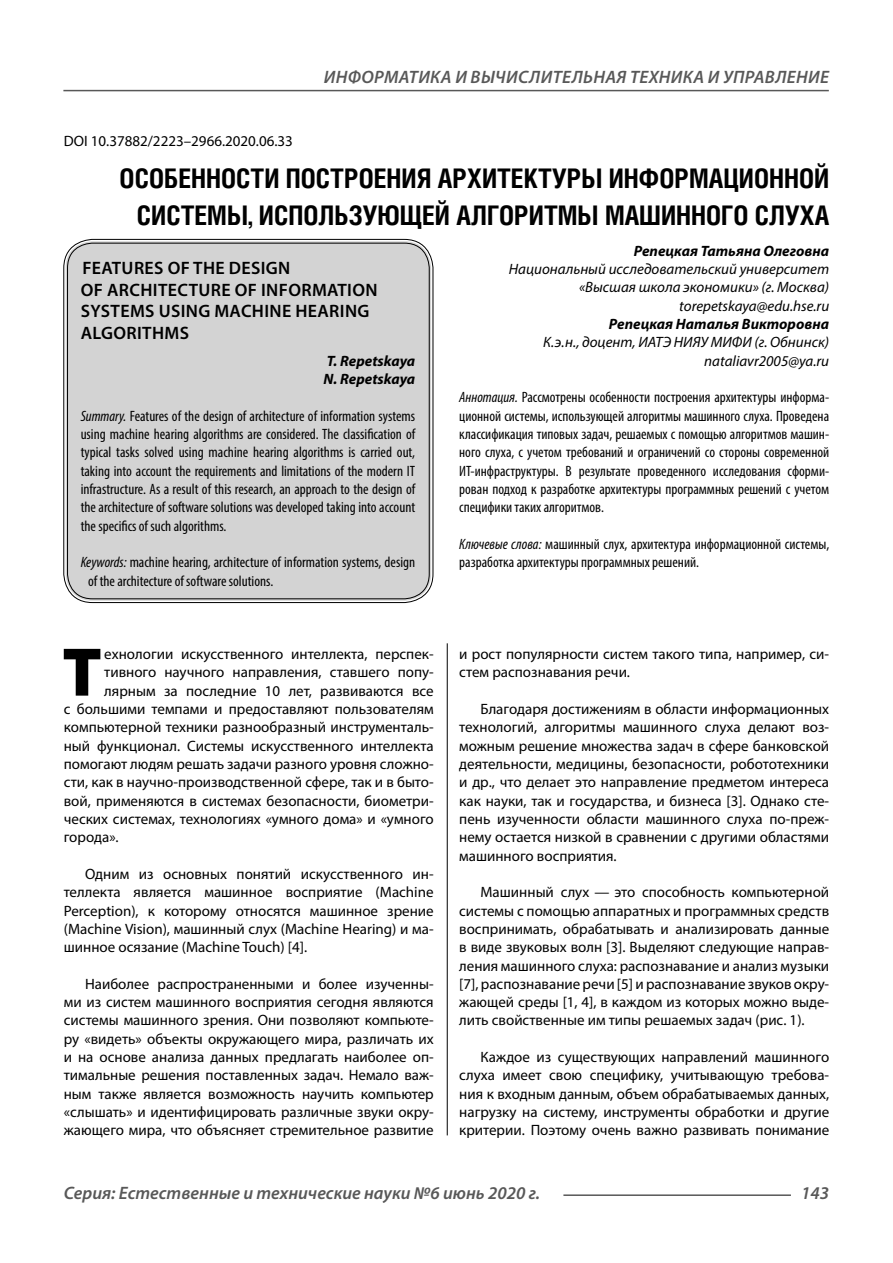
<style>
.page{position:relative;width:893px;height:1263px;background:#fff}
.page>*{position:absolute;margin:0;border:0;box-sizing:border-box;transform-origin:0 0}
.t1{font:900 69.3px "Myriad Pro";color:#000}
.t2{font:700 27px/37.5px "Helios Cond C";color:#000;text-align:right}
.t3{font:600 18px/21.6px "Myriad Pro";letter-spacing:.02em;color:#000}
.t4{font:italic 600 18px "Myriad Pro";color:#585858}
.t5{font:italic 600 18px "Myriad Pro";letter-spacing:.02em;color:#585858}
.t6{font:15px/18.3px "Myriad Pro";color:#000;text-align:justify}
.t7{font:condensed 15px/18.3px "Myriad Pro";color:#000;text-align:justify}
.t8{font:italic 15px/18.3px "Myriad Pro";color:#000;text-align:right}
.t9{font:italic 700 15px/18.3px "Myriad Pro";color:#000}
.s1{font-weight:700}
.s2{font-style:italic}
</style>
<div class="page">
<hr style="left:447px;top:641px;width:1px;height:494px;background:#000">
<div style="left:66px;top:241px;width:365px;height:360px;background:#d3d3d3;border-radius:27px"></div>
<hr style="left:563px;top:1194px;width:228px;height:2px;background:#585858">
<hr style="left:63px;top:90px;width:766px;height:1px;background:#585858">
<p class="t5" style="left:324px;top:67px;width:507px">ИНФОРМАТИКА И ВЫЧИСЛИТЕЛЬНАЯ ТЕХНИКА И УПРАВЛЕНИЕ</p>
<p class="t6" style="left:64px;top:133px;width:231px">DOI 10.37882/2223–2966.2020.06.33</p>
<p class="t2" style="left:120px;top:162px;width:711px">ОСОБЕННОСТИ ПОСТРОЕНИЯ АРХИТЕКТУРЫ ИНФОРМАЦИОННОЙ<br>СИСТЕМЫ, ИСПОЛЬЗУЮЩЕЙ АЛГОРИТМЫ МАШИННОГО СЛУХА</p>
<p class="t8" style="left:509px;top:241px;width:322px"><span class="s1">Репецкая Татьяна Олеговна<br></span>Национальный исследовательский университет «Высшая школа экономики» (г. Москва) torepetskaya@edu.hse.ru<br><span class="s1">Репецкая Наталья Викторовна<br></span>К. э. н., доцент, ИАТЭ НИЯУ МИФИ (г. Обнинск) nataliavr2005@ya.ru</p>
<p class="t7" style="left:459px;top:390px;width:371px"><span class="s2">Аннотация.</span> Рассмотрены особенности построения архитектуры информа&shy;ционной системы, использующей алгоритмы машинного слуха. Проведена классификация типовых задач, решаемых с помощью алгоритмов машин&shy;ного слуха, с учетом требований и ограничений со стороны современной ИТ-инфраструктуры. В результате проведенного исследования сформи&shy;рован подход к разработке архитектуры программных решений с учетом специфики таких алгоритмов.</p>
<p class="t7" style="left:459px;top:536px;width:371px"><span class="s2">Ключевые слова:</span> машинный слух, архитектура информационной системы, разработка архитектуры программных решений.</p>
<p class="t3" style="left:81px;top:257px;width:298px">FEATURES OF THE DESIGN<br>OF ARCHITECTURE OF INFORMATION<br>SYSTEMS USING MACHINE HEARING<br>ALGORITHMS</p>
<p class="t9" style="left:324px;top:351px;width:93px">T. Repetskaya<br>N. Repetskaya</p>
<p class="t7" style="left:81px;top:408px;width:336px"><span class="s2">Summary.</span> Features of the design of architecture of information systems using machine hearing algorithms are considered. The classification of typical tasks solved using machine hearing algorithms is carried out, taking into account the requirements and limitations of the modern IT infrastructure. As a result of this research, an approach to the design of the architecture of software solutions was developed taking into account the specifics of such algorithms.</p>
<p class="t7" style="left:88px;top:555px;width:329px;text-indent:-8px"><span class="s2">Keywords:</span> machine hearing, architecture of information systems, design of the architecture of software solutions.</p>
<p class="t1" style="left:62px;top:631px;width:41px">Т</p>
<p class="t6" style="left:104px;top:646px;width:331px">ехнологии искусственного интеллекта, перспек-</p>
<p class="t6" style="left:104px;top:664px;width:331px">тивного научного направления, ставшего попу-</p>
<p class="t6" style="left:104px;top:683px;width:331px">лярным за последние 10 лет, развиваются все</p>
<p class="t6" style="left:64px;top:701px;width:371px">с большими темпами и предоставляют пользователям</p>
<p class="t6" style="left:64px;top:719px;width:371px">компьютерной техники разнообразный инструменталь-</p>
<p class="t6" style="left:64px;top:738px;width:371px">ный функционал. Системы искусственного интеллекта</p>
<p class="t6" style="left:64px;top:756px;width:371px">помогают людям решать задачи разного уровня сложно-</p>
<p class="t6" style="left:64px;top:774px;width:371px">сти, как в научно-производственной сфере, так и в быто-</p>
<p class="t6" style="left:64px;top:792px;width:371px">вой, применяются в системах безопасности, биометри-</p>
<p class="t6" style="left:64px;top:811px;width:371px">ческих системах, технологиях «умного дома» и «умного</p>
<p class="t6" style="left:64px;top:829px;width:56px">города».</p>
<p class="t6" style="left:64px;top:866px;width:371px;text-indent:21px">Одним из основных понятий искусственного ин&shy;теллекта является машинное восприятие (Machine Perception), к которому относятся машинное зрение (Machine Vision), машинный слух (Machine Hearing) и ма&shy;шинное осязание (Machine Touch) [4].</p>
<p class="t6" style="left:64px;top:976px;width:371px;text-indent:21px">Наиболее распространенными и более изученны&shy;ми из систем машинного восприятия сегодня являются системы машинного зрения. Они позволяют компьюте&shy;ру «видеть» объекты окружающего мира, различать их и на основе анализа данных предлагать наиболее оп&shy;тимальные решения поставленных задач. Немало важ&shy;ным также является возможность научить компьютер «слышать» и идентифицировать различные звуки окру&shy;жающего мира, что объясняет стремительное развитие</p>
<p class="t6" style="left:459px;top:646px;width:371px">и рост популярности систем такого типа, например, си&shy;стем распознавания речи.</p>
<p class="t6" style="left:459px;top:701px;width:371px;text-indent:21px">Благодаря достижениям в области информационных технологий, алгоритмы машинного слуха делают воз&shy;можным решение множества задач в сфере банковской деятельности, медицины, безопасности, робототехники и др., что делает это направление предметом интереса как науки, так и государства, и бизнеса [3]. Однако сте&shy;пень изученности области машинного слуха по-преж&shy;нему остается низкой в сравнении с другими областями машинного восприятия.</p>
<p class="t6" style="left:459px;top:884px;width:371px;text-indent:21px">Машинный слух — это способность компьютерной системы с помощью аппаратных и программных средств воспринимать, обрабатывать и анализировать данные в виде звуковых волн [3]. Выделяют следующие направ&shy;ления машинного слуха: распознавание и анализ музыки [7], распознавание речи [5] и распознавание звуков окру&shy;жающей среды [1, 4], в каждом из которых можно выде&shy;лить свойственные им типы решаемых задач (рис. 1).</p>
<p class="t6" style="left:459px;top:1049px;width:371px;text-indent:21px">Каждое из существующих направлений машинного слуха имеет свою специфику, учитывающую требова&shy;ния к входным данным, объем обрабатываемых данных, нагрузку на систему, инструменты обработки и другие критерии. Поэтому очень важно развивать понимание</p>
<p class="t4" style="left:64px;top:1182px;width:478px">Серия: Естественные и технические науки №6 июнь 2020 г.</p>
<p class="t4" style="left:801px;top:1182px;width:30px">143</p>
</div>
